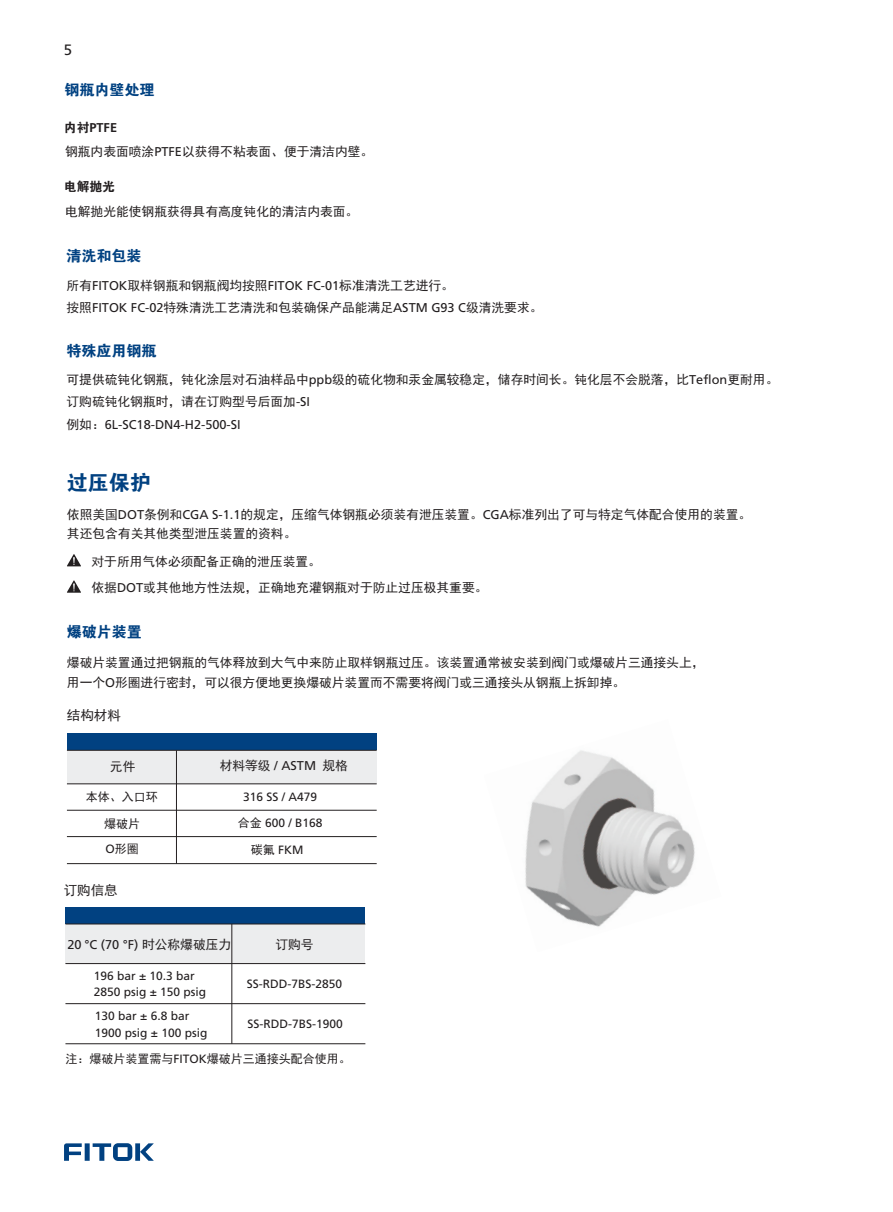
<style>
.page{position:relative;width:893px;height:1212px;background:#fff}
.page>*{position:absolute;margin:0;border:0;box-sizing:border-box;transform-origin:0 0}
.t1{font:21px "FZDHTJW GB1 0";color:#014181}
.t2{font:15px "FZDHTJW GB1 0";color:#014181}
.t3{font:15px "Frutiger CE";color:#231f20}
.t4{font:13.5px "Sim Hei";color:#231f20}
.t5{font:12.75px/22px "Sim Hei";color:#231f20}
.t6{font:12.75px "Frutiger CE";color:#231f20}
.t7{font:300 12.75px "Frutiger CE";color:#231f20}
.t8{font:12.75px "FZDHTJW GB1 0";color:#231f20}
.t9{font:12px/16px "Frutiger CE";color:#231f20}
.t10{font:12px "Sim Hei";color:#231f20}
.s1{font-family:"FZDHTJW GB1 0";font-weight:400}
.s2{font-family:"Frutiger CE"}
.s3{font-family:"Sim Hei"}
</style>
<div class="page">
<svg style="left:64px;top:1143px;width:90px;height:18px"></svg>
<div style="left:67px;top:733px;width:309px;height:17px;background:#014181"></div>
<div style="left:67px;top:750px;width:310px;height:34px;background:#ecedee"></div>
<hr style="left:67px;top:863px;width:310px;height:1px;background:#231f20">
<hr style="left:67px;top:783px;width:310px;height:1px;background:#231f20">
<hr style="left:67px;top:836px;width:310px;height:1px;background:#231f20">
<hr style="left:67px;top:810px;width:310px;height:1px;background:#231f20">
<hr style="left:67px;top:750px;width:310px;height:1px;background:#231f20">
<hr style="left:176px;top:750px;width:1px;height:113px;background:#231f20">
<svg style="left:67px;top:554px;width:14px;height:12px"></svg>
<svg style="left:67px;top:580px;width:14px;height:13px"></svg>
<img style="left:525px;top:750px;width:170px;height:177px">
<div style="left:65px;top:907px;width:300px;height:17px;background:#014181"></div>
<div style="left:65px;top:924px;width:300px;height:39px;background:#ecedee"></div>
<hr style="left:231px;top:924px;width:1px;height:120px;background:#231f20">
<hr style="left:65px;top:963px;width:300px;height:1px;background:#231f20">
<hr style="left:65px;top:1003px;width:300px;height:1px;background:#231f20">
<hr style="left:65px;top:1043px;width:300px;height:1px;background:#231f20">
<hr style="left:65px;top:924px;width:300px;height:1px;background:#231f20">
<p class="t3" style="left:64px;top:44px;width:10px">5</p>
<p class="t2" style="left:64px;top:81px;width:92px">钢瓶内壁处理</p>
<p class="t7" style="left:64px;top:122px;width:55px"><span class="s1">内衬</span>PTFE</p>
<p class="t5" style="left:65px;top:140px;width:310px">钢瓶内表面喷涂<span class="s2">PTFE</span>以获得不粘表面、便于清洁内壁。</p>
<p class="t8" style="left:64px;top:180px;width:52px">电解抛光</p>
<p class="t5" style="left:65px;top:201px;width:295px">电解抛光能使钢瓶获得具有高度钝化的清洁内表面。</p>
<p class="t2" style="left:67px;top:248px;width:76px">清洗和包装</p>
<p class="t5" style="left:66px;top:274px;width:478px">所有<span class="s2">FITOK</span>取样钢瓶和钢瓶阀均按照<span class="s2">FITOK FC-01</span>标准清洗工艺进行。<br>按照<span class="s2">FITOK FC-02</span>特殊清洗工艺清洗和包装确保产品能满足<span class="s2">ASTM G93 C</span>级清洗要求。</p>
<p class="t2" style="left:67px;top:342px;width:91px">特殊应用钢瓶</p>
<p class="t5" style="left:66px;top:369px;width:713px">可提供硫钝化钢瓶，钝化涂层对石油样品中<span class="s2">ppb</span>级的硫化物和汞金属较稳定，储存时间长。钝化层不会脱落，比<span class="s2">Teflon</span>更耐用。订购硫钝化钢瓶时，请在订购型号后面加<span class="s2">-SI</span></p>
<p class="t6" style="left:66px;top:419px;width:176px"><span class="s3">例如：</span>6L-SC18-DN4-H2-500-SI</p>
<h1 class="t1" style="left:67px;top:471px;width:85px">过压保护</h1>
<p class="t5" style="left:67px;top:505px;width:686px;line-height:19.4px">依照美国<span class="s2">DOT</span>条例和<span class="s2">CGA S-1.1</span>的规定，压缩气体钢瓶必须装有泄压装置。<span class="s2">CGA</span>标准列出了可与特定气体配合使用的装置。其还包含有关其他类型泄压装置的资料。</p>
<p class="t5" style="left:92px;top:551px;width:231px">对于所用气体必须配备正确的泄压装置。</p>
<p class="t5" style="left:92px;top:577px;width:397px">依据<span class="s2">DOT</span>或其他地方性法规，正确地充灌钢瓶对于防止过压极其重要。</p>
<p class="t2" style="left:67px;top:624px;width:76px">爆破片装置</p>
<p class="t5" style="left:67px;top:652px;width:639px;line-height:20.4px">爆破片装置通过把钢瓶的气体释放到大气中来防止取样钢瓶过压。该装置通常被安装到阀门或爆破片三通接头上，用一个<span class="s2">O</span>形圈进行密封，可以很方便地更换爆破片装置而不需要将阀门或三通接头从钢瓶上拆卸掉。</p>
<p class="t4" style="left:67px;top:708px;width:55px">结构材料</p>
<p class="t5" style="left:110px;top:756px;width:27px">元件</p>
<p class="t5" style="left:220px;top:755px;width:130px">材料等级 <span class="s2">/ ASTM</span> 规格</p>
<p class="t10" style="left:86px;top:791px;width:73px">本体、入口环</p>
<p class="t9" style="left:243px;top:790px;width:76px">316 SS / A479</p>
<p class="t10" style="left:104px;top:817px;width:37px">爆破片</p>
<p class="t10" style="left:106px;top:842px;width:35px"><span class="s2">O</span>形圈</p>
<p class="t4" style="left:64px;top:883px;width:56px">订购信息</p>
<p class="t9" style="left:238px;top:815px;width:86px"><span class="s3">合金</span> 600 / B168</p>
<p class="t9" style="left:251px;top:843px;width:54px"><span class="s3">碳氟</span> FKM</p>
<p class="t6" style="left:67px;top:939px;width:165px">20 °C (70 °F) <span class="s3">时公称爆破压力</span></p>
<p class="t9" style="left:94px;top:969px;width:114px">196 bar ± 10.3 bar<br>2850 psig ± 150 psig</p>
<p class="t9" style="left:95px;top:1008px;width:114px;line-height:17.2px">130 bar ± 6.8 bar<br>1900 psig ± 100 psig</p>
<p class="t5" style="left:275px;top:933px;width:40px">订购号</p>
<p class="t9" style="left:247px;top:977px;width:97px">SS-RDD-7BS-2850</p>
<p class="t9" style="left:248px;top:1017px;width:97px">SS-RDD-7BS-1900</p>
<p class="t10" style="left:65px;top:1053px;width:287px">注：爆破片装置需与<span class="s2">FITOK</span>爆破片三通接头配合使用。</p>
</div>
